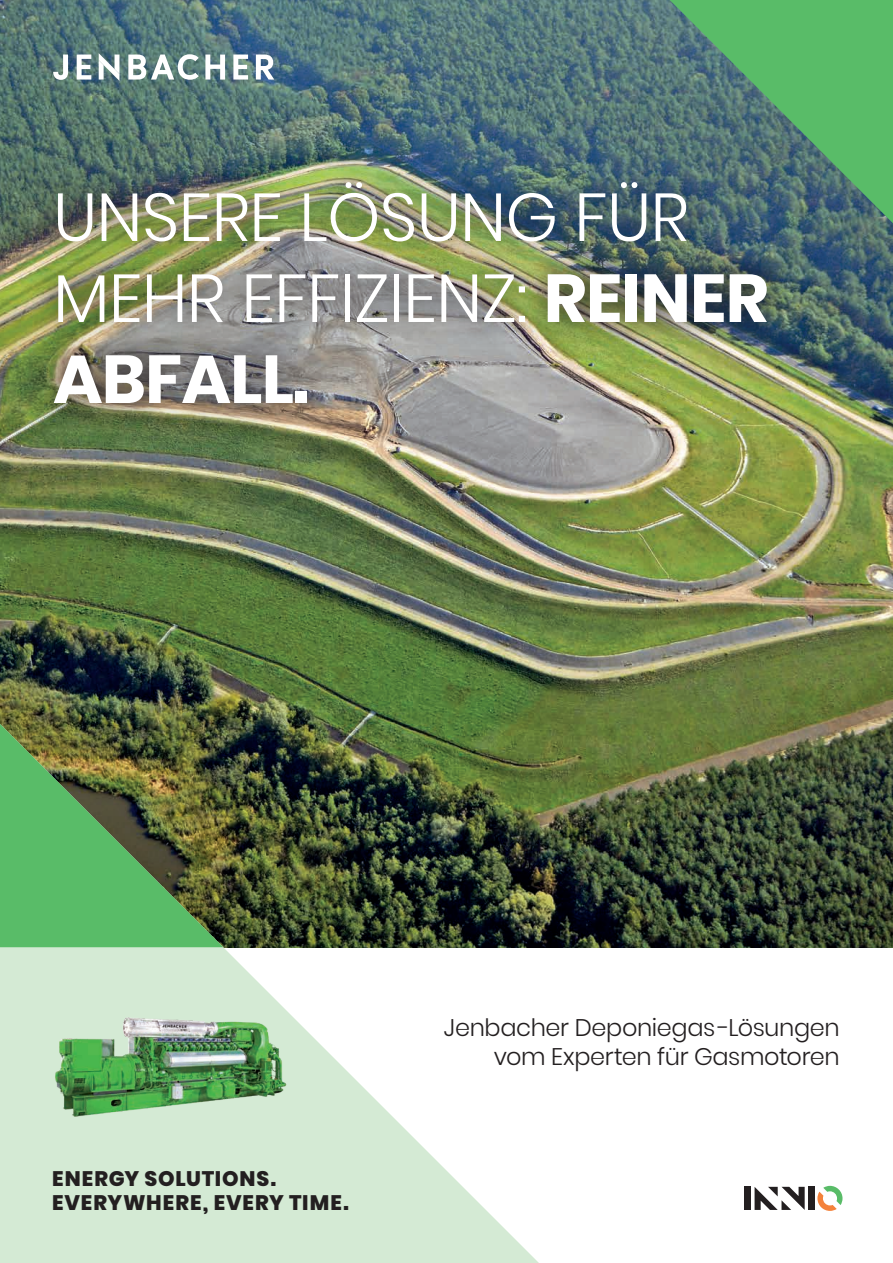
<style>
.page{position:relative;width:893px;height:1263px;background:#fff}
.page>*{position:absolute;margin:0;border:0;box-sizing:border-box;transform-origin:0 0}
.txt{font:300 67.5px/81px "Poppins";letter-spacing:-.01em;color:#fff}
.t1{font:300 24px "Poppins";letter-spacing:-.015em;color:#231f20}
.t2{font:800 21px "Poppins";letter-spacing:.04em;color:#231f20}
.s1{font-weight:700}
</style>
<div class="page">
<img style="left:0;top:0;width:893px;height:947px">
<svg style="left:670px;top:0;width:223px;height:223px;background:#569e6e"></svg>
<img style="left:29px;top:156px;width:764px;height:274px">
<svg style="left:128px;top:54px;width:71px;height:26px"></svg>
<svg style="left:205px;top:55px;width:20px;height:25px"></svg>
<svg style="left:233px;top:55px;width:15px;height:25px"></svg>
<svg style="left:256px;top:55px;width:18px;height:25px"></svg>
<svg style="left:77px;top:55px;width:14px;height:25px"></svg>
<svg style="left:53px;top:55px;width:15px;height:25px"></svg>
<svg style="left:99px;top:53px;width:20px;height:28px"></svg>
<svg style="left:0;top:724px;width:539px;height:539px"></svg>
<img style="left:0;top:724px;width:223px;height:223px">
<div style="left:745px;top:1187px;width:6px;height:23px;background:#231f20"></div>
<div style="left:809px;top:1187px;width:6px;height:23px;background:#231f20"></div>
<svg style="left:755px;top:1187px;width:50px;height:23px"></svg>
<svg style="left:817px;top:1186px;width:25px;height:25px"></svg>
<img style="left:8px;top:1009px;width:290px;height:201px">
<p class="txt" style="left:53px;top:177px;width:717px">UNSERE LÖSUNG FÜR<br>MEHR EFFIZIENZ: <span class="s1">REINER<br>ABFALL.</span></p>
<p class="t2" style="left:52px;top:1166px;width:226px">ENERGY SOLUTIONS.</p>
<p class="t2" style="left:52px;top:1190px;width:298px">EVERYWHERE, EVERY TIME.</p>
<p class="t1" style="left:444px;top:1014px;width:397px">Jenbacher Deponiegas-Lösungen</p>
<p class="t1" style="left:494px;top:1043px;width:348px">vom Experten für Gasmotoren</p>
</div>
